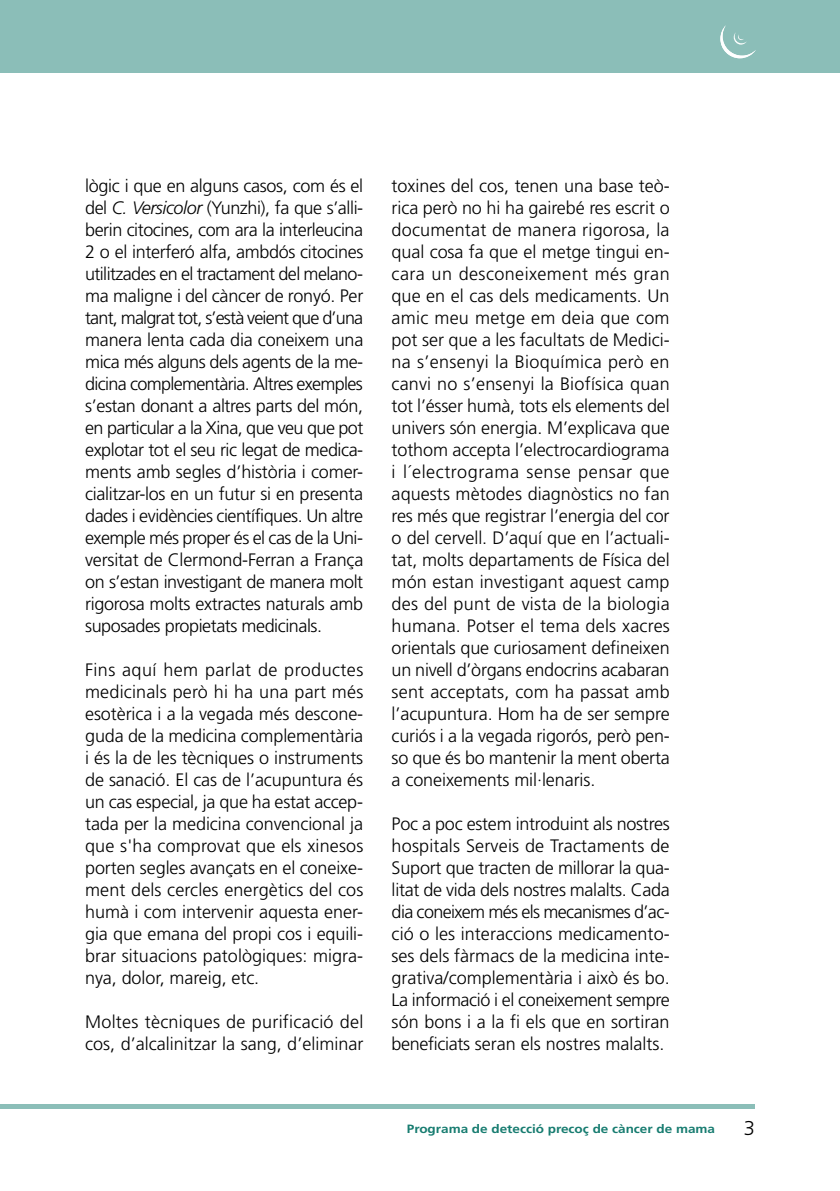
<style>
.page{position:relative;width:840px;height:1191px;background:#fff}
.page>*{position:absolute;margin:0;border:0;box-sizing:border-box;transform-origin:0 0}
.t1{font:300 20px "Frutiger LT Std";color:#000}
.Text_seguit{font:300 18px/22px "Frutiger LT Std";color:#000;text-align:justify}
.t2{font:700 12px "Frutiger LT Std";color:#177c70;scale:1.13 1}
.s1{font-style:italic}
</style>
<div class="page">
<hr style="left:0;top:1104px;width:754px;height:4px;background:#8bbeb8">
<div style="left:0;top:0;width:839px;height:72px;background:#8bbeb8"></div>
<svg style="left:720px;top:25px;width:35px;height:33px"></svg>
<p class="Text_seguit" style="left:85px;top:175px;width:279px">lògic i que en alguns casos, com és el del <span class="s1">C. Versicolor</span> (Yunzhi), fa que s’alli&shy;berin citocines, com ara la interleucina 2 o el interferó alfa, ambdós citocines utilitzades en el tractament del melano&shy;ma maligne i del càncer de ronyó. Per tant, malgrat tot, s’està veient que d’una manera lenta cada dia coneixem una mica més alguns dels agents de la me&shy;dicina complementària. Altres exemples s’estan donant a altres parts del món, en particular a la Xina, que veu que pot explotar tot el seu ric legat de medica&shy;ments amb segles d’història i comer&shy;cialitzar-los en un futur si en presenta dades i evidències científiques. Un altre exemple més proper és el cas de la Uni&shy;versitat de Clermond-Ferran a França on s’estan investigant de manera molt rigorosa molts extractes naturals amb suposades propietats medicinals.</p>
<p class="Text_seguit" style="left:85px;top:659px;width:279px">Fins aquí hem parlat de productes medicinals però hi ha una part més esotèrica i a la vegada més descone&shy;guda de la medicina complementària i és la de les tècniques o instruments de sanació. El cas de l’acupuntura és un cas especial, ja que ha estat accep&shy;tada per la medicina convencional ja que s'ha comprovat que els xinesos porten segles avançats en el coneixe&shy;ment dels cercles energètics del cos humà i com intervenir aquesta ener&shy;gia que emana del propi cos i equili&shy;brar situacions patològiques: migra&shy;nya, dolor, mareig, etc.</p>
<p class="Text_seguit" style="left:85px;top:1011px;width:280px">Moltes tècniques de purificació del cos, d’alcalinitzar la sang, d’eliminar</p>
<p class="Text_seguit" style="left:391px;top:175px;width:280px">toxines del cos, tenen una base teò&shy;rica però no hi ha gairebé res escrit o documentat de manera rigorosa, la qual cosa fa que el metge tingui en&shy;cara un desconeixement més gran que en el cas dels medicaments. Un amic meu metge em deia que com pot ser que a les facultats de Medici&shy;na s’ensenyi la Bioquímica però en canvi no s’ensenyi la Biofísica quan tot l’ésser humà, tots els elements del univers són energia. M’explicava que tothom accepta l’electrocardiograma i l´electrograma sense pensar que aquests mètodes diagnòstics no fan res més que registrar l’energia del cor o del cervell. D’aquí que en l’actuali&shy;tat, molts departaments de Física del món estan investigant aquest camp des del punt de vista de la biologia humana. Potser el tema dels xacres orientals que curiosament defineixen un nivell d’òrgans endocrins acabaran sent acceptats, com ha passat amb l’acupuntura. Hom ha de ser sempre curiós i a la vegada rigorós, però pen&shy;so que és bo mantenir la ment oberta a coneixements mil·lenaris.</p>
<p class="Text_seguit" style="left:391px;top:813px;width:279px">Poc a poc estem introduint als nostres hospitals Serveis de Tractaments de Suport que tracten de millorar la qua&shy;litat de vida dels nostres malalts. Cada dia coneixem més els mecanismes d’ac&shy;ció o les interaccions medicamento&shy;ses dels fàrmacs de la medicina inte&shy;grativa/complementària i això és bo.<br>La informació i el coneixement sempre són bons i a la fi els que en sortiran beneficiats seran els nostres malalts.</p>
<p class="t2" style="left:406px;top:1121px;width:274px">Programa de detecció precoç de càncer de mama</p>
<p class="t1" style="left:743px;top:1116px;width:13px">3</p>
</div>
